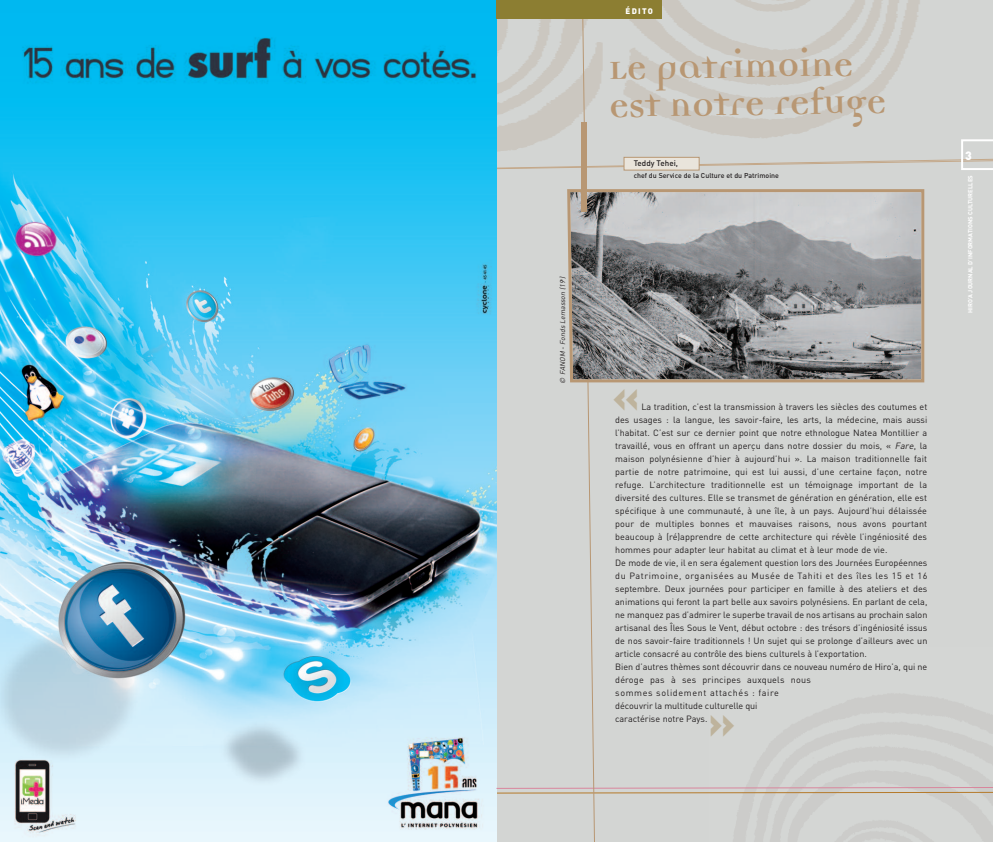
<style>
.page{position:relative;width:993px;height:842px;background:#fff}
.page>*{position:absolute;margin:0;border:0;box-sizing:border-box;transform-origin:0 0}
.t1{font:700 40px/37.7px "Democratica";color:#b89773}
.t2{font:900 40px "DIN";color:#beb39c}
.t3{font:900 12px "DIN";color:#fff}
.t4{font:9px/13px "DIN";color:#231f20}
.t5{font:500 8px "DIN";color:#231f20}
.t6{font:900 8px "DIN";letter-spacing:.165em;color:#fff}
.t7{font:500 7px "DIN";color:#231f20}
.t8{font:italic 7px "DIN";color:#231f20}
.t9{font:700 6px "DIN";color:#fff}
.s1{font-style:italic}
</style>
<div class="page">
<img style="left:0;top:0;width:496px;height:842px">
<svg style="left:496px;top:0;width:496px;height:842px;background:#d1d3d0"></svg>
<div style="left:496px;top:0;width:166px;height:19px;background:#8c7e32"></div>
<svg style="left:567px;top:189px;width:357px;height:193px;background:#949596"></svg>
<div style="left:581px;top:123px;width:5px;height:89px;background:#b89773"></div>
<div style="left:624px;top:158px;width:74px;height:12px;background:#e9e4db"></div>
<div style="left:623px;top:157px;width:76px;height:13px;border:1px solid #b89773"></div>
<p class="t8" style="left:558px;top:384px;width:108px;rotate:-90deg">© FANOM - Fonds Lemasson (19<sup>e</sup>)</p>
<p class="t6" style="left:625px;top:7px;width:29px">ÉDITO</p>
<h1 class="t1" style="left:608px;top:47px;width:278px;rotate:-1deg">Le patrimoine est notre refuge</h1>
<p class="t5" style="left:633px;top:159px;width:46px">Teddy Tehei,</p>
<p class="t7" style="left:633px;top:172px;width:147px">chef du Service de la Culture et du Patrimoine</p>
<h1 class="t2" style="left:612px;top:373px;width:28px">«</h1>
<p class="t4" style="left:615px;top:400px;width:313px;text-indent:26px">La tradition, c’est la transmission à travers les siècles des coutumes et des usages : la langue, les savoir-faire, les arts, la médecine, mais aussi l’habitat. C’est sur ce dernier point que notre ethnologue Natea Montillier a travaillé, vous en offrant un aperçu dans notre dossier du mois, « <span class="s1">Fare</span>, la maison polynésienne d’hier à aujourd’hui ». La maison traditionnelle fait partie de notre patrimoine, qui est lui aussi, d’une certaine façon, notre refuge. L’architecture traditionnelle est un témoignage important de la diversité des cultures. Elle se transmet de génération en génération, elle est spécifique à une communauté, à une île, à un pays. Aujourd’hui délaissée pour de multiples bonnes et mauvaises raisons, nous avons pourtant beaucoup à (ré)apprendre de cette architecture qui révèle l’ingéniosité des hommes pour adapter leur habitat au climat et à leur mode de vie.<br>De mode de vie, il en sera également question lors des Journées Européennes du Patrimoine, organisées au Musée de Tahiti et des îles les 15 et 16 septembre. Deux journées pour participer en famille à des ateliers et des animations qui feront la part belle aux savoirs polynésiens. En parlant de cela, ne manquez pas d’admirer le superbe travail de nos artisans au prochain salon artisanal des Îles Sous le Vent, début octobre : des trésors d’ingéniosité issus de nos savoir-faire traditionnels ! Un sujet qui se prolonge d’ailleurs avec un article consacré au contrôle des biens culturels à l’exportation.<br>Bien d’autres thèmes sont découvrir dans ce nouveau numéro de Hiro’a, qui ne déroge pas à ses principes auxquels nous<br>sommes solidement attachés : faire<br>découvrir la multitude culturelle qui<br>caractérise notre Pays.</p>
<h1 class="t2" style="left:708px;top:700px;width:28px">»</h1>
<h2 class="t3" style="left:964px;top:149px;width:8px">3</h2>
<p class="t9" style="left:966px;top:313px;width:139px;rotate:-90deg">HIRO’A JOURNAL D’INFORMATIONS CULTURELLES</p>
</div>
